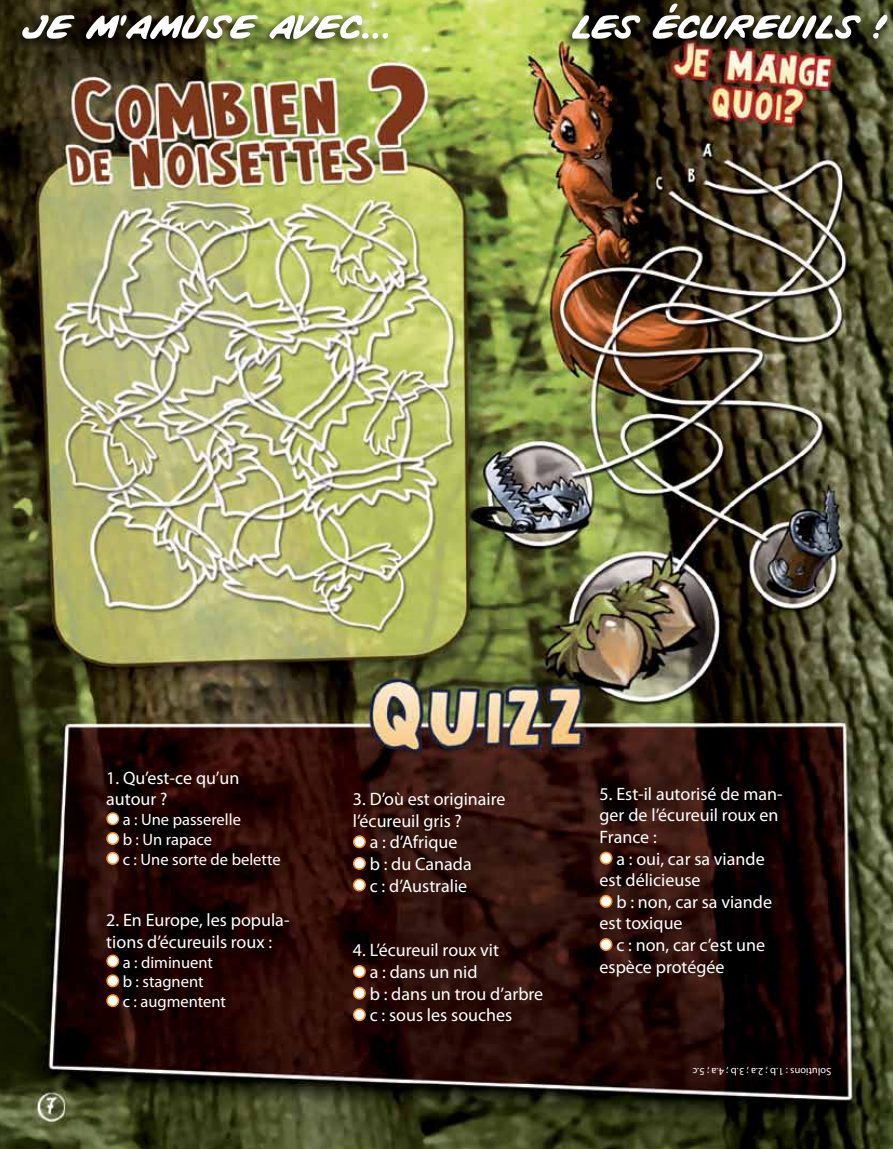
<style>
.page{position:relative;width:893px;height:1149px;background:#fff}
.page>*{position:absolute;margin:0;border:0;box-sizing:border-box;transform-origin:0 0}
.t1{font:55.5px "Vigilante Notes";letter-spacing:-.02em;color:#fff;scale:.95 1}
.t2{font:18px/21.6px "Myriad Pro";color:#fff}
.t3{font:16.5px/19.8px "Myriad Pro";color:#fff}
.t4{font:10.5px "Myriad Pro";color:#fff}
</style>
<div class="page">
<img style="left:0;top:0;width:893px;height:1148px">
<div style="left:8px;top:10px;width:384px;height:41px;background:#000;opacity:.9"></div>
<div style="left:558px;top:0;width:334px;height:51px;background:#000;opacity:.9"></div>
<div style="left:107px;top:812px;width:11px;height:12px;background:#fff;border-radius:50%"></div>
<div style="left:106px;top:812px;width:13px;height:13px;border:2px solid #f78f1e;border-radius:50%"></div>
<div style="left:107px;top:832px;width:11px;height:12px;background:#fff;border-radius:50%"></div>
<div style="left:106px;top:831px;width:13px;height:13px;border:2px solid #f78f1e;border-radius:50%"></div>
<div style="left:107px;top:852px;width:11px;height:11px;background:#fff;border-radius:50%"></div>
<div style="left:106px;top:851px;width:13px;height:13px;border:2px solid #f78f1e;border-radius:50%"></div>
<div style="left:107px;top:955px;width:11px;height:11px;background:#fff;border-radius:50%"></div>
<div style="left:106px;top:954px;width:13px;height:13px;border:2px solid #f78f1e;border-radius:50%"></div>
<div style="left:107px;top:974px;width:11px;height:12px;background:#fff;border-radius:50%"></div>
<div style="left:106px;top:974px;width:13px;height:13px;border:2px solid #f78f1e;border-radius:50%"></div>
<div style="left:107px;top:994px;width:11px;height:12px;background:#fff;border-radius:50%"></div>
<div style="left:106px;top:993px;width:13px;height:13px;border:2px solid #f78f1e;border-radius:50%"></div>
<div style="left:354px;top:835px;width:11px;height:12px;background:#fff;border-radius:50%"></div>
<div style="left:353px;top:835px;width:13px;height:13px;border:2px solid #f78f1e;border-radius:50%"></div>
<div style="left:354px;top:857px;width:11px;height:11px;background:#fff;border-radius:50%"></div>
<div style="left:353px;top:856px;width:13px;height:13px;border:2px solid #f78f1e;border-radius:50%"></div>
<div style="left:354px;top:879px;width:11px;height:11px;background:#fff;border-radius:50%"></div>
<div style="left:353px;top:878px;width:13px;height:13px;border:2px solid #f78f1e;border-radius:50%"></div>
<div style="left:354px;top:965px;width:11px;height:11px;background:#fff;border-radius:50%"></div>
<div style="left:353px;top:964px;width:13px;height:13px;border:2px solid #f78f1e;border-radius:50%"></div>
<div style="left:354px;top:987px;width:11px;height:11px;background:#fff;border-radius:50%"></div>
<div style="left:353px;top:986px;width:13px;height:13px;border:2px solid #f78f1e;border-radius:50%"></div>
<div style="left:354px;top:1008px;width:11px;height:12px;background:#fff;border-radius:50%"></div>
<div style="left:353px;top:1007px;width:13px;height:13px;border:2px solid #f78f1e;border-radius:50%"></div>
<div style="left:600px;top:852px;width:12px;height:11px;background:#fff;border-radius:50%"></div>
<div style="left:600px;top:851px;width:12px;height:13px;border:2px solid #f78f1e;border-radius:50%"></div>
<div style="left:600px;top:895px;width:12px;height:11px;background:#fff;border-radius:50%"></div>
<div style="left:600px;top:894px;width:12px;height:13px;border:2px solid #f78f1e;border-radius:50%"></div>
<div style="left:600px;top:938px;width:12px;height:12px;background:#fff;border-radius:50%"></div>
<div style="left:600px;top:937px;width:12px;height:13px;border:2px solid #f78f1e;border-radius:50%"></div>
<h1 class="t1" style="left:21px;top:-5px;width:392px">je m’amuse avec…</h1>
<h1 class="t1" style="left:571px;top:-5px;width:333px">les écureuils !</h1>
<p class="t2" style="left:106px;top:766px;width:135px">1. Qu’est-ce qu’un autour ?</p>
<p class="t3" style="left:123px;top:809px;width:159px">a : Une passerelle<br>b : Un rapace<br>c : Une sorte de belette</p>
<p class="t2" style="left:106px;top:908px;width:185px">2. En Europe, les popula&shy;tions d’écureuils roux :</p>
<p class="t3" style="left:123px;top:951px;width:105px">a : diminuent b : stagnent<br>c : augmentent</p>
<p class="t2" style="left:353px;top:787px;width:154px">3. D’où est originaire</p>
<p class="t2" style="left:353px;top:809px;width:110px">l’écureuil gris ?</p>
<p class="t2" style="left:370px;top:830px;width:89px">a : d’Afrique</p>
<p class="t2" style="left:370px;top:852px;width:103px">b : du Canada</p>
<p class="t2" style="left:370px;top:874px;width:99px">c : d’Australie</p>
<p class="t2" style="left:370px;top:938px;width:175px;text-indent:-17px">4. L’écureuil roux vit<br>a : dans un nid<br>b : dans un trou d’arbre c : sous les souches</p>
<p class="t2" style="left:600px;top:782px;width:185px">5. Est-il autorisé de man&shy;ger de l’écureuil roux en<br>France :</p>
<p class="t2" style="left:600px;top:847px;width:167px;text-indent:17px">a : oui, car sa viande est délicieuse</p>
<p class="t2" style="left:600px;top:890px;width:174px;text-indent:17px">b : non, car sa viande est toxique</p>
<p class="t2" style="left:600px;top:933px;width:167px;text-indent:17px">c : non, car c’est une espèce protégée</p>
<p class="t4" style="left:831px;top:1077px;width:140px;rotate:-180deg">Solutions : 1.b ; 2.a ; 3.b ; 4.a ; 5.c</p>
</div>
